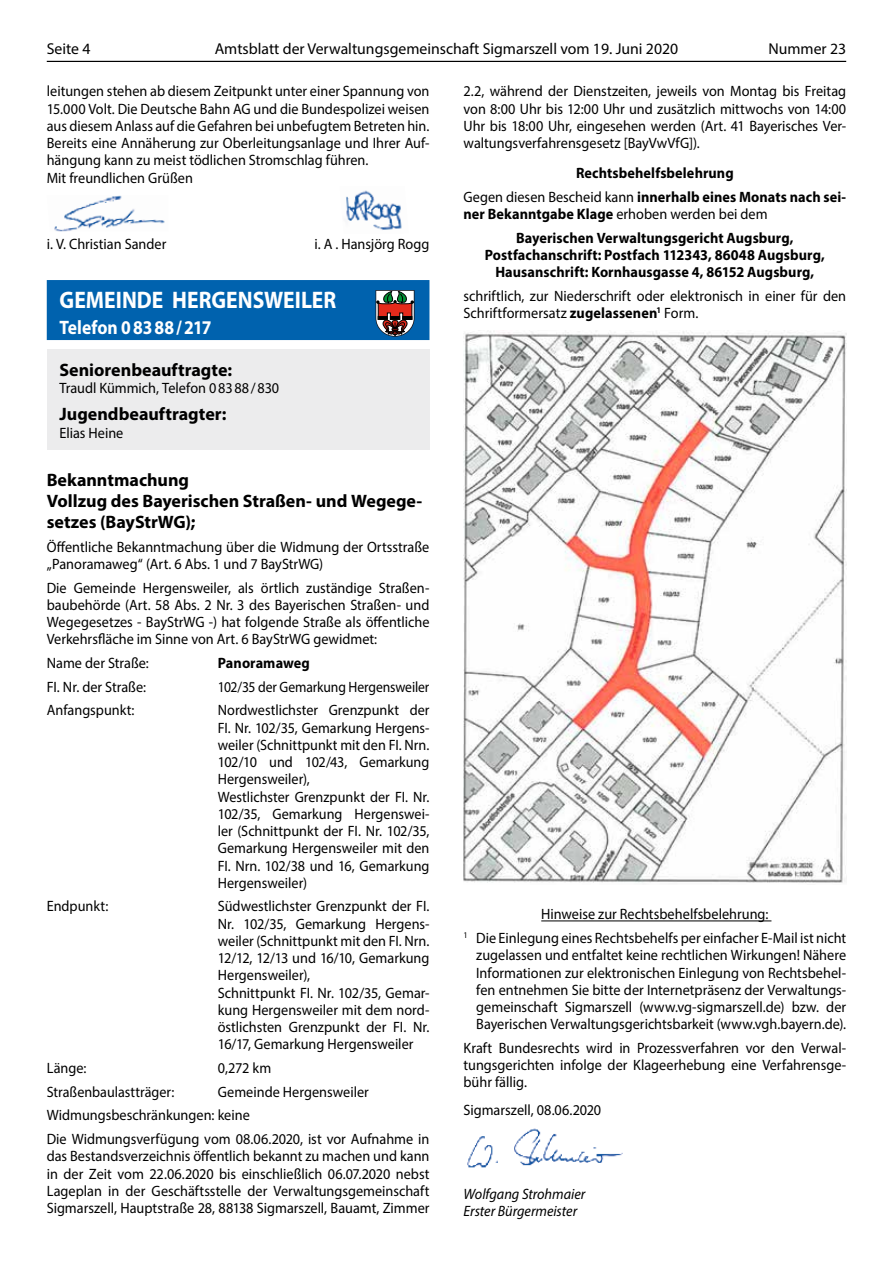
<style>
.page{position:relative;width:893px;height:1263px;background:#fff}
.page>*{position:absolute;margin:0;border:0;box-sizing:border-box;transform-origin:0 0}
.t1{font:700 24px "Myriad Pro";color:#fff;scale:.9 1}
.t2{font:700 19.5px "Myriad Pro";color:#fff;scale:.9 1}
.t3{font:700 18px/21px "Myriad Pro";color:#000}
.t4{font:15.75px "Myriad Pro";color:#000}
.t5{font:15px/17.2px "Myriad Pro";color:#000;text-align:justify;scale:.95 1}
.t6{font:15px/17.2px "Myriad Pro";color:#000;scale:.94 1}
.t7{font:700 15px/23.7px "Myriad Pro";letter-spacing:.005em;color:#000;text-align:center;scale:.95 1}
.t8{font:italic 15px/17.2px "Myriad Pro";color:#000;scale:.95 1}
.t9{font:15px "Myriad Pro";color:#000;scale:.91 1}
.s1{font-weight:400}
.s2{font-weight:700}
</style>
<div class="page">
<hr style="left:47px;top:61px;width:799px;height:1px;background:#000">
<hr style="left:541px;top:920px;width:230px;height:1px;background:#000">
<img style="left:463px;top:331px;width:383px;height:552px">
<img style="left:467px;top:1128px;width:156px;height:40px">
<div style="left:47px;top:280px;width:382px;height:60px;background:#0062ae"></div>
<div style="left:47px;top:349px;width:382px;height:40px;background:#ececed"></div>
<div style="left:47px;top:369px;width:382px;height:36px;background:#ececed"></div>
<div style="left:47px;top:394px;width:382px;height:39px;background:#ececed"></div>
<div style="left:47px;top:413px;width:382px;height:37px;background:#ececed"></div>
<svg style="left:376px;top:290px;width:39px;height:47px;background:#806463"></svg>
<img style="left:54px;top:195px;width:111px;height:36px">
<img style="left:346px;top:190px;width:56px;height:40px">
<p class="t4" style="left:47px;top:39px;width:45px">Seite 4</p>
<p class="t4" style="left:215px;top:39px;width:465px">Amtsblatt der Verwaltungsgemeinschaft Sigmarszell vom 19. Juni 2020</p>
<p class="t4" style="left:768px;top:39px;width:79px">Nummer 23</p>
<p class="t5" style="left:463px;top:82px;width:404px">2.2, während der Dienstzeiten, jeweils von Montag bis Freitag von 8:00 Uhr bis 12:00 Uhr und zusätzlich mittwochs von 14:00<br>Uhr bis 18:00 Uhr, eingesehen werden (Art. 41 Bayerisches Ver&shy;waltungsverfahrensgesetz [BayVwVfG]).</p>
<p class="t7" style="left:463px;top:161px;width:404px">Rechtsbehelfsbelehrung<br><span class="s1">Gegen diesen Bescheid kann</span> innerhalb eines Monats nach sei-</p>
<p class="t7" style="left:516px;top:202px;width:294px;text-align:left;text-indent:-53px">ner Bekanntgabe Klage <span class="s1">erhoben werden bei dem<br></span>Bayerischen Verwaltungsgericht Augsburg,</p>
<p class="t7" style="left:485px;top:246px;width:359px;line-height:17.2px">Postfachanschrift: Postfach 112343, 86048 Augsburg,<br>Hausanschrift: Kornhausgasse 4, 86152 Augsburg,</p>
<p class="t5" style="left:463px;top:287px;width:404px">schriftlich, zur Niederschrift oder elektronisch in einer für den<br>Schriftformersatz <span class="s2">zugelassenen</span><sup>1</sup> Form.</p>
<p class="t5" style="left:47px;top:82px;width:404px;text-align:left">leitungen stehen ab diesem Zeitpunkt unter einer Spannung von 15.000 Volt. Die Deutsche Bahn AG und die Bundespolizei weisen aus diesem Anlass auf die Gefahren bei unbefugtem Betreten hin.<br>Bereits eine Annäherung zur Oberleitungsanlage und Ihrer Auf&shy;hängung kann zu meist tödlichen Stromschlag führen.<br>Mit freundlichen Grüßen</p>
<p class="t5" style="left:47px;top:235px;width:127px">i. V. Christian Sander</p>
<p class="t5" style="left:314px;top:235px;width:123px">i. A . Hansjörg Rogg</p>
<h1 class="t1" style="left:60px;top:284px;width:309px">GEMEINDE HERGENSWEILER</h1>
<h2 class="t2" style="left:60px;top:315px;width:170px">Telefon 08388/217</h2>
<p class="t3" style="left:60px;top:358px;width:174px">Seniorenbeauftragte:</p>
<p class="t5" style="left:60px;top:379px;width:233px">Traudl Kümmich, Telefon 08388/830</p>
<p class="t3" style="left:60px;top:403px;width:168px">Jugendbeauftragter:</p>
<p class="t5" style="left:60px;top:424px;width:69px">Elias Heine</p>
<p class="t3" style="left:47px;top:469px;width:377px">Bekanntmachung<br>Vollzug des Bayerischen Straßen- und Wegege&shy;setzes (BayStrWG);</p>
<p class="t5" style="left:47px;top:538px;width:404px">Öffentliche Bekanntmachung über die Widmung der Ortsstraße „Panoramaweg“ (Art. 6 Abs. 1 und 7 BayStrWG)</p>
<p class="t5" style="left:47px;top:579px;width:404px">Die Gemeinde Hergensweiler, als örtlich zuständige Straßen&shy;baubehörde (Art. 58 Abs. 2 Nr. 3 des Bayerischen Straßen- und Wegegesetzes - BayStrWG -) hat folgende Straße als öffentliche Verkehrsfläche im Sinne von Art. 6 BayStrWG gewidmet:</p>
<p class="t5" style="left:47px;top:654px;width:109px">Name der Straße:</p>
<p class="t7" style="left:218px;top:651px;width:98px">Panoramaweg</p>
<p class="t5" style="left:47px;top:678px;width:106px">FI. Nr. der Straße:</p>
<p class="t9" style="left:218px;top:677px;width:234px">102/35 der Gemarkung Hergensweiler</p>
<p class="t5" style="left:47px;top:701px;width:94px">Anfangspunkt:</p>
<p class="t6" style="left:218px;top:701px;width:227px">Nordwestlichster Grenzpunkt der<br>FI. Nr. 102/35, Gemarkung Hergens&shy;weiler (Schnittpunkt mit den FI. Nrn.<br>102/10 und 102/43, Gemarkung<br>Hergensweiler),<br>Westlichster Grenzpunkt der FI. Nr.<br>102/35, Gemarkung Hergenswei&shy;ler (Schnittpunkt der FI. Nr. 102/35,<br>Gemarkung Hergensweiler mit den<br>FI. Nrn. 102/38 und 16, Gemarkung<br>Hergensweiler)</p>
<p class="t5" style="left:47px;top:897px;width:66px">Endpunkt:</p>
<p class="t5" style="left:218px;top:897px;width:224px;text-align:left">Südwestlichster Grenzpunkt der FI.<br>Nr. 102/35, Gemarkung Hergens&shy;weiler (Schnittpunkt mit den FI. Nrn.<br>12/12, 12/13 und 16/10, Gemarkung<br>Hergensweiler),<br>Schnittpunkt FI. Nr. 102/35, Gemar&shy;kung Hergensweiler mit dem nord&shy;östlichsten Grenzpunkt der FI. Nr.<br>16/17, Gemarkung Hergensweiler</p>
<p class="t5" style="left:47px;top:1059px;width:43px">Länge:</p>
<p class="t5" style="left:218px;top:1059px;width:58px">0,272 km</p>
<p class="t6" style="left:47px;top:1083px;width:137px">Straßenbaulastträger:</p>
<p class="t5" style="left:463px;top:902px;width:404px;line-height:23.7px;text-align:center">Hinweise zur Rechtsbehelfsbelehrung:<br><sup>1</sup> Die Einlegung eines Rechtsbehelfs per einfacher E-Mail ist nicht</p>
<p class="t5" style="left:476px;top:946px;width:391px">zugelassen und entfaltet keine rechtlichen Wirkungen! Nähere Informationen zur elektronischen Einlegung von Rechtsbehel&shy;fen entnehmen Sie bitte der Internetpräsenz der Verwaltungs&shy;gemeinschaft Sigmarszell (www.vg-sigmarszell.de) bzw. der Bayerischen Verwaltungsgerichtsbarkeit (www.vgh.bayern.de).</p>
<p class="t5" style="left:463px;top:1039px;width:404px">Kraft Bundesrechts wird in Prozessverfahren vor den Verwal&shy;tungsgerichten infolge der Klageerhebung eine Verfahrensge&shy;bühr fällig.</p>
<p class="t5" style="left:463px;top:1101px;width:147px">Sigmarszell, 08.06.2020</p>
<p class="t5" style="left:47px;top:1079px;width:404px;line-height:23.7px;text-align:left;text-indent:171px">Gemeinde Hergensweiler<br>Widmungsbeschränkungen: keine<br>Die Widmungsverfügung vom 08.06.2020, ist vor Aufnahme in</p>
<p class="t5" style="left:47px;top:1147px;width:404px">das Bestandsverzeichnis öffentlich bekannt zu machen und kann in der Zeit vom 22.06.2020 bis einschließlich 06.07.2020 nebst Lageplan in der Geschäftsstelle der Verwaltungsgemeinschaft Sigmarszell, Hauptstraße 28, 88138 Sigmarszell, Bauamt, Zimmer</p>
<p class="t8" style="left:463px;top:1185px;width:130px">Wolfgang Strohmaier<br>Erster Bürgermeister</p>
</div>
